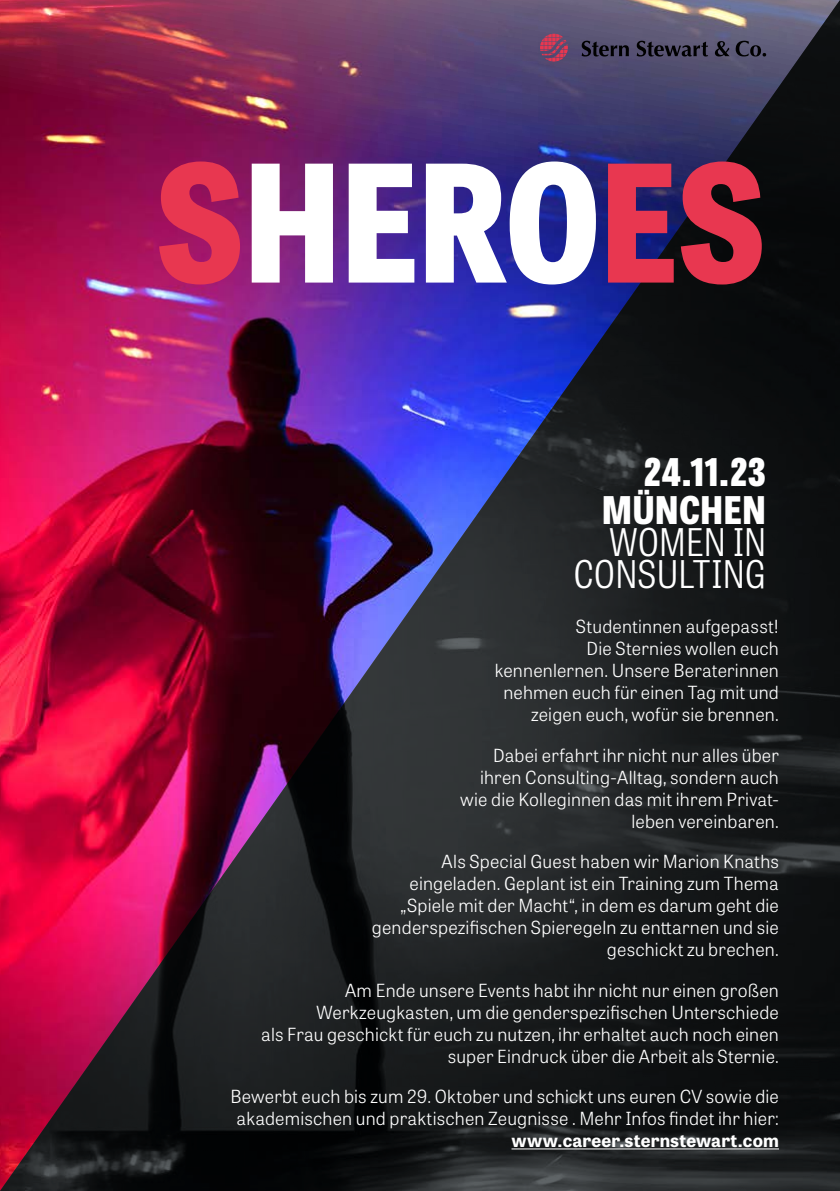
<style>
.page{position:relative;width:840px;height:1191px;background:#fff}
.page>*{position:absolute;margin:0;border:0;box-sizing:border-box;transform-origin:0 0}
.t1{font:800 semi-condensed 162px "Tablet Gothic";letter-spacing:-.01em;color:#fff}
.t2{font:300 semi-condensed 38px/32px "Tablet Gothic";letter-spacing:.005em;color:#fff;text-align:right}
.t3{font:800 semi-condensed 38px/38px "Tablet Gothic";letter-spacing:.005em;color:#fff;text-align:right}
.t4{font:300 18px/22px "Tablet Gothic";letter-spacing:.01em;color:#fff;text-align:right}
.t5{font:700 18px "Tablet Gothic";letter-spacing:.01em;color:#fff}
.s1{color:#e83750}
</style>
<div class="page">
<img style="left:0;top:0;width:839px;height:1191px">
<hr style="left:511px;top:1148px;width:267px;height:1px;background:#fff">
<svg style="left:539px;top:34px;width:28px;height:28px"></svg>
<svg style="left:581px;top:41px;width:184px;height:15px;background:#3c394d"></svg>
<h1 class="t1" style="left:155px;top:108px;width:612px"><span class="s1">S</span>HERO<span class="s1">ES</span></h1>
<h2 class="t3" style="left:601px;top:451px;width:166px">24.11.23<br>MÜNCHEN</h2>
<h2 class="t2" style="left:573px;top:524px;width:194px">WOMEN IN<br>CONSULTING</h2>
<p class="t4" style="left:494px;top:615px;width:285px">Studentinnen aufgepasst!<br>Die Sternies wollen euch kennenlernen. Unsere Beraterinnen nehmen euch für einen Tag mit und zeigen euch, wofür sie brennen.</p>
<p class="t4" style="left:460px;top:743px;width:320px">Dabei erfahrt ihr nicht nur alles über ihren Consulting-Alltag, sondern auch wie die Kolleginnen das mit ihrem Privat&shy;leben vereinbaren.</p>
<p class="t4" style="left:372px;top:850px;width:408px">Als Special Guest haben wir Marion Knaths eingeladen. Geplant ist ein Training zum Thema „Spiele mit der Macht“, in dem es darum geht die genderspezifischen Spieregeln zu enttarnen und sie geschickt zu brechen.</p>
<p class="t4" style="left:261px;top:978px;width:519px">Am Ende unsere Events habt ihr nicht nur einen großen Werkzeugkasten, um die genderspezifischen Unterschiede<br>als Frau geschickt für euch zu nutzen, ihr erhaltet auch noch einen super Eindruck über die Arbeit als Sternie.</p>
<p class="t4" style="left:230px;top:1084px;width:550px;text-align:center">Bewerbt euch bis zum 29. Oktober und schickt uns euren CV sowie die akademischen und praktischen Zeugnisse . Mehr Infos findet ihr hier:</p>
<p class="t5" style="left:511px;top:1127px;width:269px">www.career.sternstewart.com</p>
</div>
